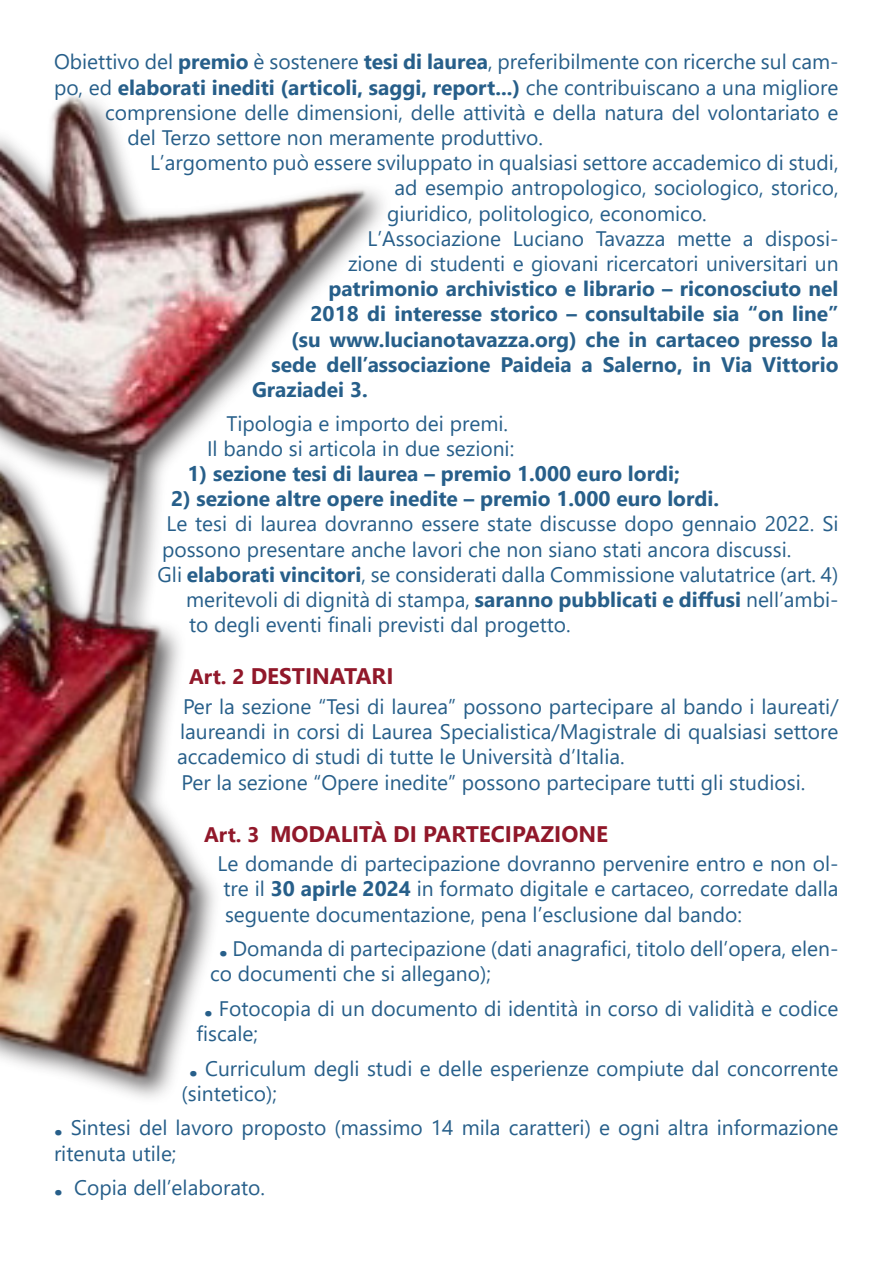
<style>
.page{position:relative;width:893px;height:1263px;background:#fff}
.page>*{position:absolute;margin:0;border:0;box-sizing:border-box;transform-origin:0 0}
.t1{font:700 22.5px "Segoe UI";color:#91182a}
.t2{font:21px/25.2px "Segoe UI";color:#275f8a}
.t3{font:700 21px "Segoe UI";color:#275f8a}
.s1{font-weight:700}
.s2{font-weight:400}
.s3{font-size:21px}
.s4{font-family:"Segoe UI Black";font-size:27px}
</style>
<div class="page">
<div style="left:0;top:89px;width:393px;height:1018px;background:#231f20;opacity:.75"></div>
<img style="left:0;top:89px;width:393px;height:995px">
<p class="t2" style="left:54px;top:47px;width:786px">Obiettivo del <span class="s1">premio</span> è sostenere <span class="s1">tesi di laurea</span>, preferibilmente con ricerche sul cam-</p>
<p class="t3" style="left:54px;top:67px;width:786px"><span class="s2">po, ed</span> elaborati inediti (articoli, saggi, report...) <span class="s2">che contribuiscano a una migliore</span></p>
<p class="t2" style="left:105px;top:98px;width:735px">comprensione delle dimensioni, delle attività e della natura del volontariato e</p>
<p class="t2" style="left:128px;top:123px;width:417px">del Terzo settore non meramente produttivo.</p>
<p class="t2" style="left:150px;top:148px;width:690px">L’argomento può essere sviluppato in qualsiasi settore accademico di studi,</p>
<p class="t2" style="left:394px;top:173px;width:446px">ad esempio antropologico, sociologico, storico,</p>
<p class="t2" style="left:387px;top:199px;width:321px">giuridico, politologico, economico.</p>
<p class="t2" style="left:368px;top:224px;width:473px">L’Associazione Luciano Tavazza mette a disposi-</p>
<p class="t2" style="left:348px;top:249px;width:492px">zione di studenti e giovani ricercatori universitari un</p>
<p class="t3" style="left:328px;top:269px;width:511px">patrimonio archivistico e librario – riconosciuto nel</p>
<p class="t3" style="left:310px;top:294px;width:529px">2018 di interesse storico – consultabile sia “on line”</p>
<p class="t3" style="left:291px;top:319px;width:549px">(su www.lucianotavazza.org) che in cartaceo presso la</p>
<p class="t3" style="left:272px;top:344px;width:568px">sede dell’associazione Paideia a Salerno, in Via Vittorio</p>
<p class="t3" style="left:252px;top:370px;width:117px">Graziadei 3.</p>
<p class="t2" style="left:226px;top:409px;width:283px">Tipologia e importo dei premi.</p>
<p class="t2" style="left:207px;top:434px;width:309px">Il bando si articola in due sezioni:</p>
<p class="t3" style="left:188px;top:454px;width:494px">1) sezione tesi di laurea – premio 1.000 euro lordi;</p>
<p class="t3" style="left:171px;top:479px;width:550px">2) sezione altre opere inedite – premio 1.000 euro lordi.</p>
<p class="t2" style="left:162px;top:509px;width:678px">Le tesi di laurea dovranno essere state discusse dopo gennaio 2022. Si possono presentare anche lavori che non siano stati ancora discussi.</p>
<p class="t2" style="left:186px;top:560px;width:654px;text-align:justify;text-indent:-28px">Gli <span class="s1">elaborati vincitori</span>, se considerati dalla Commissione valutatrice (art. 4) meritevoli di dignità di stampa, <span class="s1">saranno pubblicati e diffusi</span> nell’ambi&shy;to degli eventi finali previsti dal progetto.</p>
<p class="t1" style="left:189px;top:655px;width:206px"><span class="s3">Art. 2</span> DESTINATARI</p>
<p class="t2" style="left:177px;top:692px;width:663px;text-align:justify">Per la sezione “Tesi di laurea” possono partecipare al bando i laureati/ laureandi in corsi di Laurea Specialistica/Magistrale di qualsiasi settore accademico di studi di tutte le Università d’Italia.</p>
<p class="t2" style="left:182px;top:768px;width:625px">Per la sezione “Opere inedite” possono partecipare tutti gli studiosi.</p>
<p class="t1" style="left:204px;top:812px;width:406px"><span class="s3">Art. 3</span> MODALITÀ DI PARTECIPAZIONE</p>
<p class="t2" style="left:218px;top:849px;width:623px;text-align:justify">Le domande di partecipazione dovranno pervenire entro e non ol&shy;tre il <span class="s1">30 apirle 2024</span> in formato digitale e cartaceo, corredate dalla seguente documentazione, pena l’esclusione dal bando:</p>
<p class="t2" style="left:210px;top:934px;width:630px;text-indent:9px"><span class="s4">.</span> Domanda di partecipazione (dati anagrafici, titolo dell’opera, elen&shy;co documenti che si allegano);</p>
<p class="t2" style="left:196px;top:994px;width:644px;text-indent:8px"><span class="s4">.</span> Fotocopia di un documento di identità in corso di validità e codice fiscale;</p>
<p class="t2" style="left:182px;top:1054px;width:659px;text-indent:8px"><span class="s4">.</span> Curriculum degli studi e delle esperienze compiute dal concorrente (sintetico);</p>
<p class="t2" style="left:54px;top:1113px;width:786px"><span class="s4">.</span> Sintesi del lavoro proposto (massimo 14 mila caratteri) e ogni altra informazione ritenuta utile;</p>
<p class="t2" style="left:54px;top:1173px;width:213px"><span class="s4">.</span> Copia dell’elaborato.</p>
</div>
